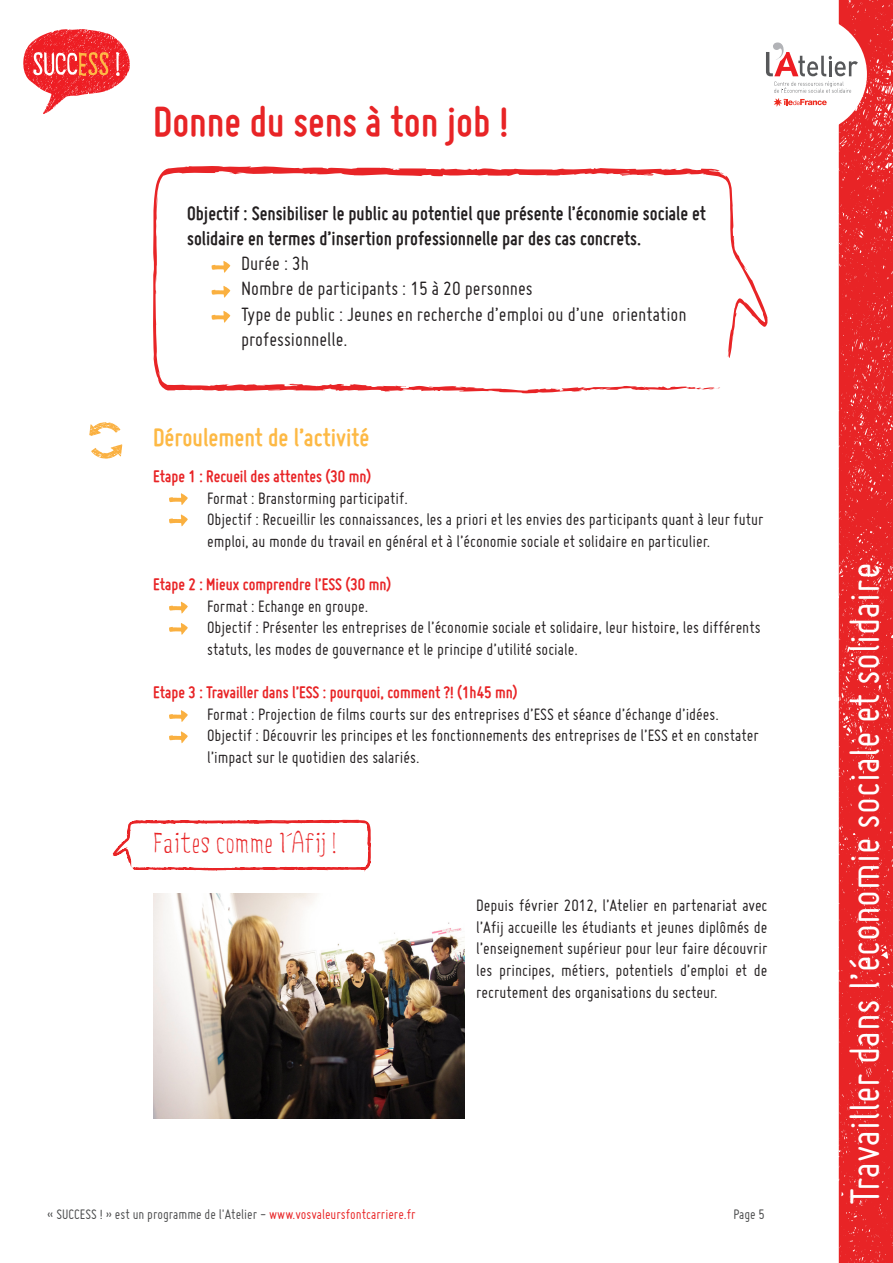
<style>
.page{position:relative;width:893px;height:1263px;background:#fff}
.page>*{position:absolute;margin:0;border:0;box-sizing:border-box;transform-origin:0 0}
.t1{font:45px "Miso";color:#fff}
.t2{font:700 45px "Miso";color:#e82426}
.t3{font:700 27px "Miso";color:#fdb945}
.t4{font:27px "Five Minutes";color:#e82426}
.t5{font:700 21px/25.2px "Miso";color:#231f20}
.t6{font:21px/25.2px "Miso";color:#231f20}
.t7{font:18px/21.6px "Miso";color:#231f20}
.t8{font:700 18px "Miso";color:#e82426}
.t9{font:15px "Miso";color:#4b4c4d}
.s1{color:#e82426}
</style>
<div class="page">
<svg style="left:839px;top:0;width:54px;height:1263px;background:#e82a2c"></svg>
<svg style="left:23px;top:29px;width:107px;height:85px"></svg>
<div style="left:749px;top:15px;width:118px;height:118px;background:#fff;border-radius:50%"></div>
<svg style="left:766px;top:41px;width:92px;height:66px"></svg>
<svg style="left:112px;top:819px;width:259px;height:75px"></svg>
<svg style="left:286px;top:833px;width:6px;height:4px"></svg>
<svg style="left:89px;top:422px;width:31px;height:14px"></svg>
<svg style="left:91px;top:444px;width:31px;height:15px"></svg>
<svg style="left:169px;top:493px;width:19px;height:12px"></svg>
<svg style="left:169px;top:514px;width:19px;height:12px"></svg>
<svg style="left:169px;top:602px;width:19px;height:11px"></svg>
<svg style="left:169px;top:623px;width:19px;height:12px"></svg>
<svg style="left:169px;top:710px;width:19px;height:12px"></svg>
<svg style="left:169px;top:731px;width:19px;height:12px"></svg>
<svg style="left:153px;top:166px;width:615px;height:228px"></svg>
<svg style="left:211px;top:261px;width:19px;height:12px"></svg>
<svg style="left:211px;top:286px;width:19px;height:12px"></svg>
<svg style="left:211px;top:311px;width:19px;height:12px"></svg>
<img style="left:153px;top:894px;width:312px;height:225px">
<p class="t2" style="left:153px;top:96px;width:357px">Donne du sens à ton job !</p>
<p class="t5" style="left:187px;top:200px;width:521px">Objectif : Sensibiliser le public au potentiel que présente l’économie sociale et solidaire en termes d’insertion professionnelle par des cas concrets.</p>
<p class="t6" style="left:241px;top:250px;width:70px">Durée : 3h</p>
<p class="t6" style="left:241px;top:276px;width:293px">Nombre de participants : 15 à 20 personnes</p>
<p class="t6" style="left:241px;top:301px;width:447px">Type de public : Jeunes en recherche d’emploi ou d’une orientation professionnelle.</p>
<p class="t3" style="left:153px;top:422px;width:218px">Déroulement de l’activité</p>
<p class="t8" style="left:153px;top:466px;width:220px">Etape 1 : Recueil des attentes (30 mn)</p>
<p class="t7" style="left:207px;top:487px;width:202px">Format : Branstorming participatif.</p>
<p class="t7" style="left:207px;top:508px;width:558px">Objectif : Recueillir les connaissances, les a priori et les envies des participants quant à leur futur emploi, au monde du travail en général et à l’économie sociale et solidaire en particulier.</p>
<p class="t8" style="left:153px;top:574px;width:240px">Etape 2 : Mieux comprendre l’ESS (30 mn)</p>
<p class="t7" style="left:207px;top:595px;width:163px">Format : Echange en groupe.</p>
<p class="t7" style="left:207px;top:616px;width:555px">Objectif : Présenter les entreprises de l’économie sociale et solidaire, leur histoire, les différents statuts, les modes de gouvernance et le principe d’utilité sociale.</p>
<p class="t8" style="left:153px;top:682px;width:366px">Etape 3 : Travailler dans l’ESS : pourquoi, comment ?! (1h45 mn)</p>
<p class="t7" style="left:207px;top:703px;width:513px">Format : Projection de films courts sur des entreprises d’ESS et séance d’échange d’idées.</p>
<p class="t7" style="left:207px;top:724px;width:553px">Objectif : Découvrir les principes et les fonctionnements des entreprises de l’ESS et en constater l’impact sur le quotidien des salariés.</p>
<p class="t4" style="left:153px;top:827px;width:185px">Faites comme l Afij !</p>
<p class="t7" style="left:476px;top:894px;width:293px;text-align:justify">Depuis février 2012, l’Atelier en partenariat avec l’Afij accueille les étudiants et jeunes diplômés de l’enseignement supérieur pour leur faire découvrir les principes, métiers, potentiels d’emploi et de recrutement des organisations du secteur.</p>
<p class="t9" style="left:47px;top:1206px;width:370px">« SUCCESS ! » est un programme de l'Atelier - <span class="s1">www.vosvaleursfontcarriere.fr</span></p>
<p class="t9" style="left:733px;top:1206px;width:33px">Page 5</p>
<h1 class="t1" style="left:840px;top:1204px;width:643px;rotate:-90deg">Travailler dans l’économie sociale et solidaire</h1>
</div>
